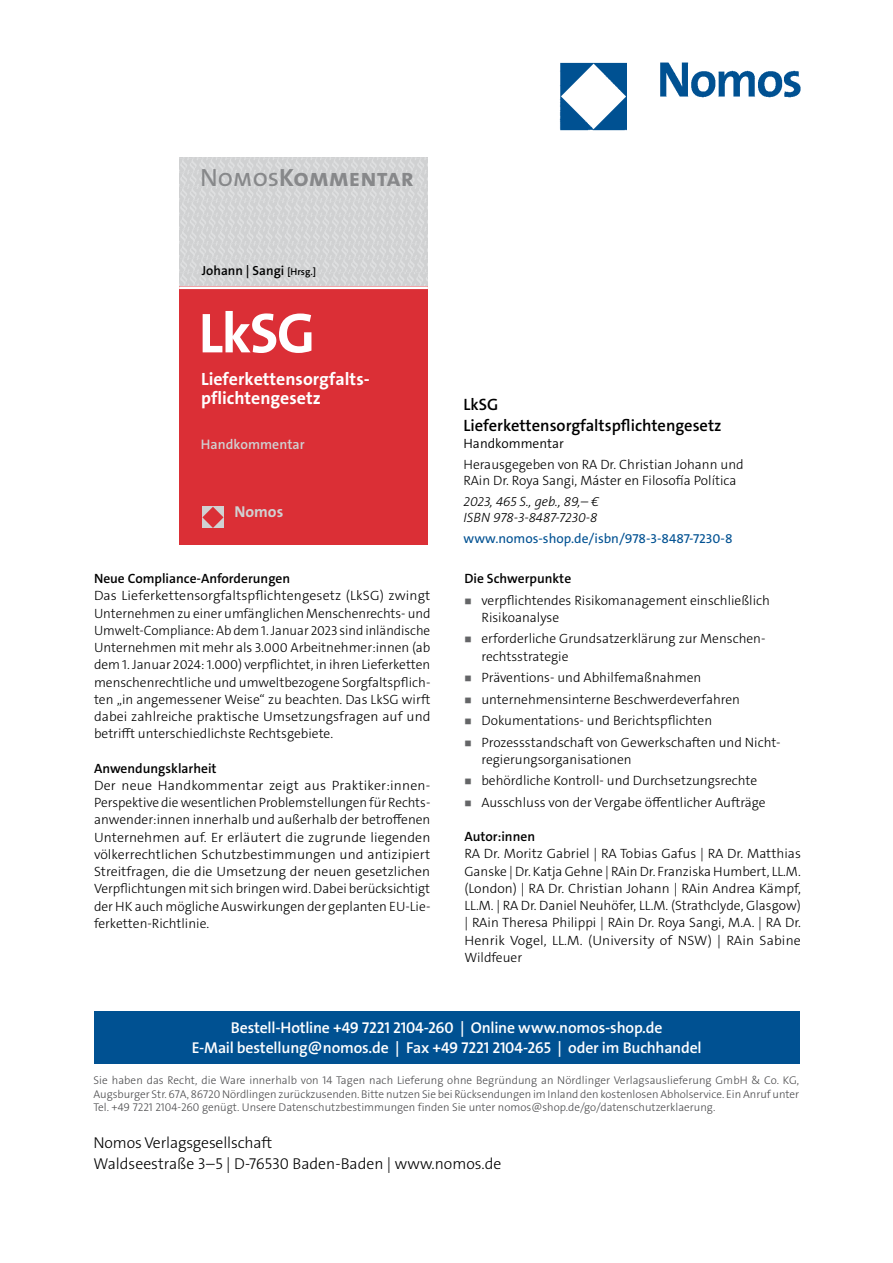
<style>
.page{position:relative;width:893px;height:1263px;background:#fff}
.page>*{position:absolute;margin:0;border:0;box-sizing:border-box;transform-origin:0 0}
.t1{font:700 56.7px "The Sans Os F";color:#fff}
.t2{font:700 25.05px "The Sans Os F";letter-spacing:-.005em;color:#87888a}
.t3{font:700 17.85px/19.2px "The Sans Os F";color:#fff}
.t4{font:600 16.5px/21px "The Sans C5";color:#000}
.t5{font:700 15.9px "The Sans Os F";color:#d0d1d2}
.t6{font:600 15.75px/21px "The Sans Os F";letter-spacing:-.01em;color:#fff;text-align:center}
.t7{font:300 15.75px/21px "The Sans Os F";color:#000}
.t8{font:600 13.8px "The Sans Os F";color:#d0d1d2}
.t9{font:300 13.5px/17.2px "The Sans C5";color:#000}
.t10{font:600 13.5px "The Sans C5";color:#000}
.t11{font:italic 300 13.5px/16.5px "The Sans C5";color:#000}
.t12{font:13.5px "The Sans C5";color:#005192}
.t13{font:300 13.5px "The Sans C5";color:#000}
.t14{font:600 13.2px "The Sans Os F";color:#000}
.t15{font:300 11.25px/13.5px "The Sans Os F";color:#4b4b4d;text-align:justify}
.s1{font-weight:400}
.s2{font-size:9.9px}
</style>
<div class="page">
<img style="left:559px;top:62px;width:242px;height:69px">
<div style="left:94px;top:1011px;width:705px;height:52px;background:#005192"></div>
<img style="left:179px;top:158px;width:249px;height:128px">
<div style="left:179px;top:287px;width:249px;height:258px;background:#db2f36"></div>
<hr style="left:179px;top:286px;width:249px;height:3px;background:#fff">
<div style="left:202px;top:506px;width:22px;height:22px;background:#d0d1d2"></div>
<svg style="left:202px;top:507px;width:22px;height:21px"></svg>
<h2 class="t2" style="left:200px;top:162px;width:215px"><span class="s1">NOMOS</span>KOMMENTAR</h2>
<p class="t14" style="left:202px;top:262px;width:116px">Johann | Sangi <span class="s2">[Hrsg.]</span></p>
<h1 class="t1" style="left:199px;top:297px;width:118px">LkSG</h1>
<h3 class="t3" style="left:201px;top:369px;width:170px">Lieferkettensorgfalts&shy;pflichtengesetz</h3>
<p class="t8" style="left:201px;top:435px;width:105px">Handkommentar</p>
<p class="t5" style="left:234px;top:502px;width:50px">Nomos</p>
<p class="t10" style="left:94px;top:570px;width:198px">Neue Compliance-Anforderungen</p>
<p class="t9" style="left:94px;top:587px;width:338px;text-align:justify">Das Lieferkettensorgfaltspflichtengesetz (LkSG) zwingt Unternehmen zu einer umfänglichen Menschenrechts- und Umwelt-Compliance: Ab dem 1. Januar 2023 sind inländische Unternehmen mit mehr als 3.000 Arbeitnehmer:innen (ab dem 1. Januar 2024: 1.000) verpflichtet, in ihren Lieferketten menschenrechtliche und umweltbezogene Sorgfaltspflich&shy;ten „in angemessener Weise“ zu beachten. Das LkSG wirft dabei zahlreiche praktische Umsetzungsfragen auf und betrifft unterschiedlichste Rechtsgebiete.</p>
<p class="t10" style="left:94px;top:759px;width:124px">Anwendungsklarheit</p>
<p class="t9" style="left:94px;top:777px;width:338px;text-align:justify">Der neue Handkommentar zeigt aus Praktiker:innen-Perspektive die wesentlichen Problemstellungen für Rechts&shy;anwender:innen innerhalb und außerhalb der betroffenen Unternehmen auf. Er erläutert die zugrunde liegenden völkerrechtlichen Schutzbestimmungen und antizipiert Streitfragen, die die Umsetzung der neuen gesetzlichen Verpflichtungen mit sich bringen wird. Dabei berücksichtigt der HK auch mögliche Auswirkungen der geplanten EU-Lie&shy;ferketten-Richtlinie.</p>
<p class="t4" style="left:463px;top:394px;width:260px">LkSG<br>Lieferkettensorgfaltspflichtengesetz</p>
<p class="t13" style="left:463px;top:435px;width:102px">Handkommentar</p>
<p class="t9" style="left:463px;top:456px;width:282px;line-height:16.5px">Herausgegeben von RA Dr. Christian Johann und<br>RAin Dr. Roya Sangi, Máster en Filosofía Política</p>
<p class="t11" style="left:463px;top:493px;width:137px">2023, 465 S., geb., 89,– €<br>ISBN 978-3-8487-7230-8</p>
<p class="t12" style="left:463px;top:530px;width:271px">www.nomos-shop.de/isbn/978-3-8487-7230-8</p>
<p class="t10" style="left:464px;top:570px;width:108px">Die Schwerpunkte</p>
<p class="t9" style="left:481px;top:591px;width:290px">verpflichtendes Risikomanagement einschließlich<br>Risikoanalyse</p>
<p class="t9" style="left:481px;top:630px;width:286px">erforderliche Grundsatzerklärung zur Menschen&shy;rechtsstrategie</p>
<p class="t9" style="left:481px;top:667px;width:299px;line-height:21.5px">Präventions- und Abhilfemaßnahmen unternehmensinterne Beschwerdeverfahren Dokumentations- und Berichtspflichten Prozessstandschaft von Gewerkschaften und Nicht-</p>
<p class="t9" style="left:481px;top:749px;width:286px;line-height:21.5px">regierungsorganisationen<br>behördliche Kontroll- und Durchsetzungsrechte<br>Ausschluss von der Vergabe öffentlicher Aufträge</p>
<p class="t10" style="left:464px;top:828px;width:72px">Autor:innen</p>
<p class="t9" style="left:464px;top:845px;width:338px;text-align:justify">RA Dr. Moritz Gabriel | RA Tobias Gafus | RA Dr. Matthias Ganske | Dr. Katja Gehne | RAin Dr. Franziska Humbert, LL.M. (London) | RA Dr. Christian Johann | RAin Andrea Kämpf, LL.M. | RA Dr. Daniel Neuhöfer, LL.M. (Strathclyde, Glasgow) | RAin Theresa Philippi | RAin Dr. Roya Sangi, M.A. | RA Dr.<br>Henrik Vogel, LL.M. (University of NSW) | RAin Sabine Wildfeuer</p>
<p class="t6" style="left:192px;top:1017px;width:511px">Bestell-Hotline +49 7221 2104-260 | Online www.nomos-shop.de<br>E-Mail bestellung@nomos.de | Fax +49 7221 2104-265 | oder im Buchhandel</p>
<p class="t15" style="left:94px;top:1074px;width:707px">Sie haben das Recht, die Ware innerhalb von 14 Tagen nach Lieferung ohne Begründung an Nördlinger Verlagsauslieferung GmbH &amp; Co. KG, Augsburger Str. 67A, 86720 Nördlingen zurückzusenden. Bitte nutzen Sie bei Rücksendungen im Inland den kostenlosen Abholservice. Ein Anruf unter Tel. +49 7221 2104-260 genügt. Unsere Datenschutzbestimmungen finden Sie unter nomos@shop.de/go/datenschutzerklaerung.</p>
<p class="t7" style="left:94px;top:1133px;width:409px">Nomos Verlagsgesellschaft<br>Waldseestraße 3–5 | D-76530 Baden-Baden | www.nomos.de</p>
</div>
